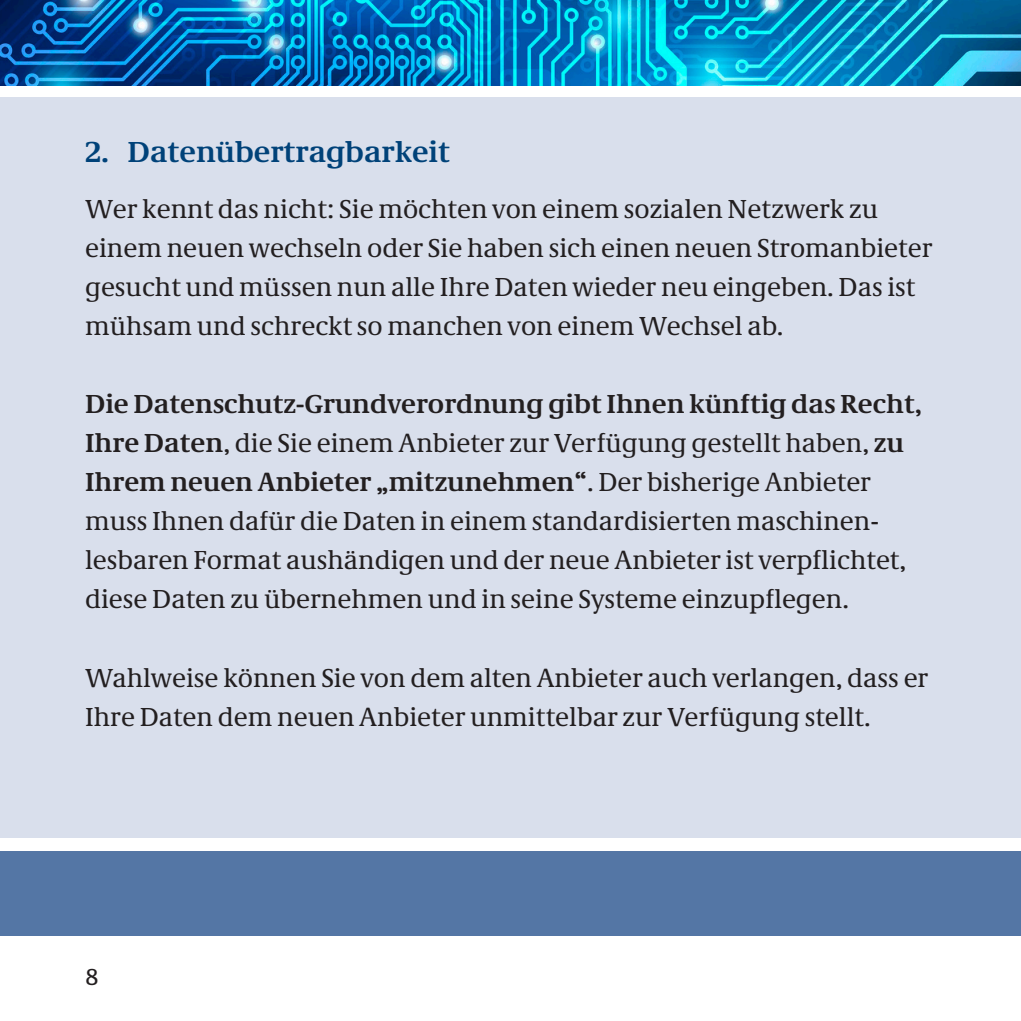
<style>
.page{position:relative;width:1021px;height:1021px;background:#fff}
.page>*{position:absolute;margin:0;border:0;box-sizing:border-box;transform-origin:0 0}
.t1{font:700 30px "Neue Demos";color:#004279}
.t2{font:27px/39px "Neue Demos";color:#231f20}
.t3{font:24px "Neue Praxis";color:#231f20}
.s1{font-weight:700}
</style>
<div class="page">
<div style="left:0;top:0;width:1020px;height:935px;background:#d9dfec"></div>
<div style="left:0;top:850px;width:1020px;height:85px;background:#5476a5"></div>
<div style="left:0;top:84px;width:1020px;height:13px;background:#fff"></div>
<div style="left:0;top:838px;width:1020px;height:12px;background:#fff"></div>
<img style="left:0;top:0;width:1020px;height:85px">
<p class="t1" style="left:85px;top:134px;width:366px">2. Datenübertragbarkeit</p>
<p class="t2" style="left:85px;top:189px;width:849px">Wer kennt das nicht: Sie möchten von einem sozialen Netzwerk zu einem neuen wechseln oder Sie haben sich einen neuen Stromanbieter gesucht und müssen nun alle Ihre Daten wieder neu eingeben. Das ist mühsam und schreckt so manchen von einem Wechsel ab.</p>
<p class="t2" style="left:85px;top:384px;width:838px"><span class="s1">Die Datenschutz-Grundverordnung gibt Ihnen künftig das Recht, Ihre Daten</span>, die Sie einem Anbieter zur Verfügung gestellt haben, <span class="s1">zu Ihrem neuen Anbieter „mitzunehmen“</span>. Der bisherige Anbieter muss Ihnen dafür die Daten in einem standardisierten maschinen&shy;lesbaren Format aushändigen und der neue Anbieter ist verpflichtet, diese Daten zu übernehmen und in seine Systeme einzupflegen.</p>
<p class="t2" style="left:85px;top:657px;width:844px">Wahlweise können Sie von dem alten Anbieter auch verlangen, dass er<br>Ihre Daten dem neuen Anbieter unmittelbar zur Verfügung stellt.</p>
<p class="t3" style="left:85px;top:961px;width:15px">8</p>
</div>
